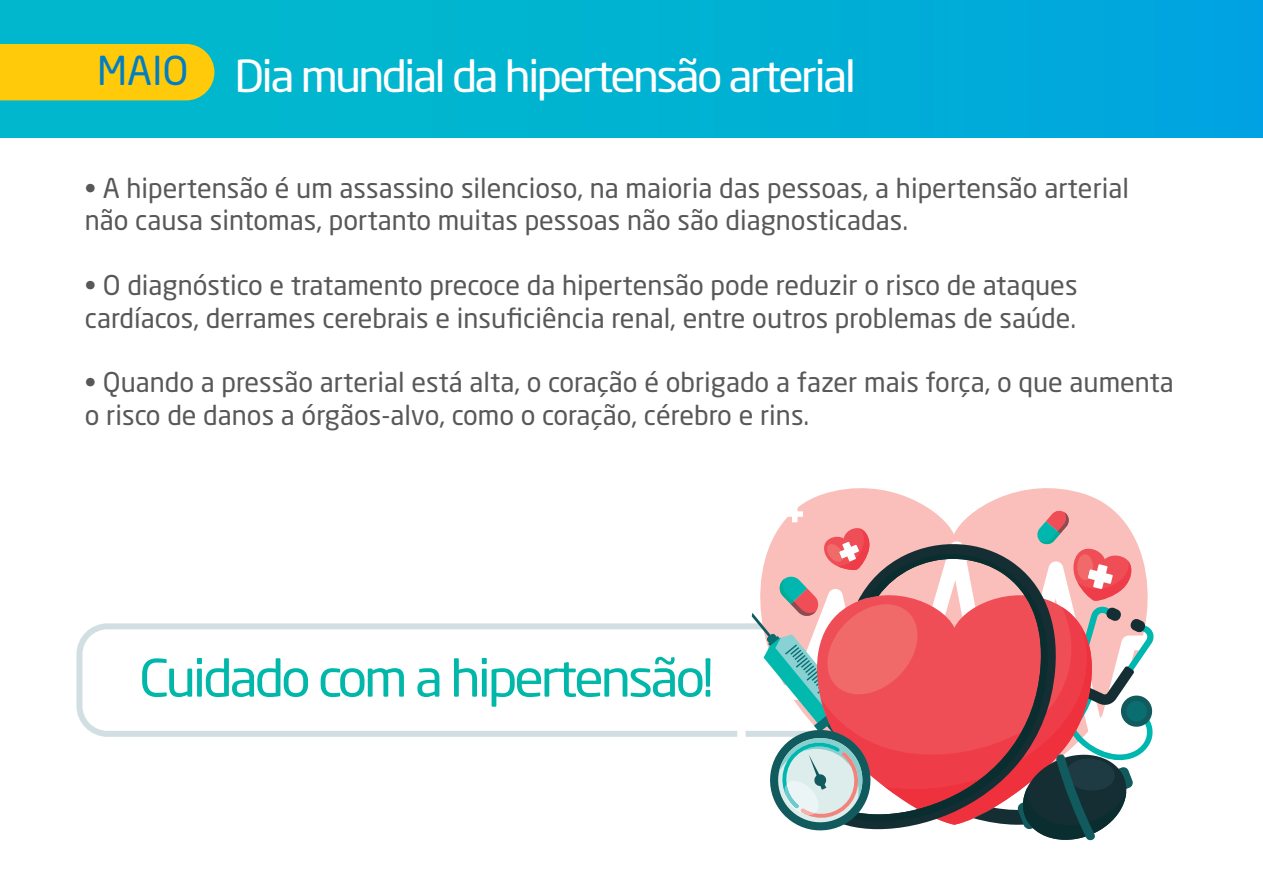
<style>
.page{position:relative;width:1263px;height:893px;background:#fff}
.page>*{position:absolute;margin:0;border:0;box-sizing:border-box;transform-origin:0 0}
.t1{font:51.15px "Neo Sans Std";letter-spacing:-.06em;color:#00b7aa;scale:1.07 1}
.t2{font:43.65px "Neo Sans Std";letter-spacing:-.06em;color:#fff;scale:1.07 1}
.t3{font:39.45px "Neo Sans Std";color:#007ec5}
.t4{font:27px/32.4px "Neo Sans Std";color:#57585a}
</style>
<div class="page">
<svg style="left:76px;top:623px;width:653px;height:114px"></svg>
<div style="left:0;top:0;width:1263px;height:137px;background:linear-gradient(to right,#02bbc9,#00a6de)"></div>
<div style="left:0;top:44px;width:214px;height:56px;background:#feca0a"></div>
<svg style="left:729px;top:488px;width:425px;height:353px"></svg>
<h3 class="t3" style="left:97px;top:46px;width:93px">MAIO</h3>
<h2 class="t2" style="left:234px;top:49px;width:582px">Dia mundial da hipertensão arterial</h2>
<p class="t4" style="left:85px;top:171px;width:1046px">• A hipertensão é um assassino silencioso, na maioria das pessoas, a hipertensão arterial não causa sintomas, portanto muitas pessoas não são diagnosticadas.</p>
<p class="t4" style="left:85px;top:269px;width:994px">• O diagnóstico e tratamento precoce da hipertensão pode reduzir o risco de ataques cardíacos, derrames cerebrais e insuficiência renal, entre outros problemas de saúde.</p>
<p class="t4" style="left:85px;top:366px;width:1090px">• Quando a pressão arterial está alta, o coração é obrigado a fazer mais força, o que aumenta o risco de danos a órgãos-alvo, como o coração, cérebro e rins.</p>
<h1 class="t1" style="left:139px;top:646px;width:539px">Cuidado com a hipertensão!</h1>
</div>
